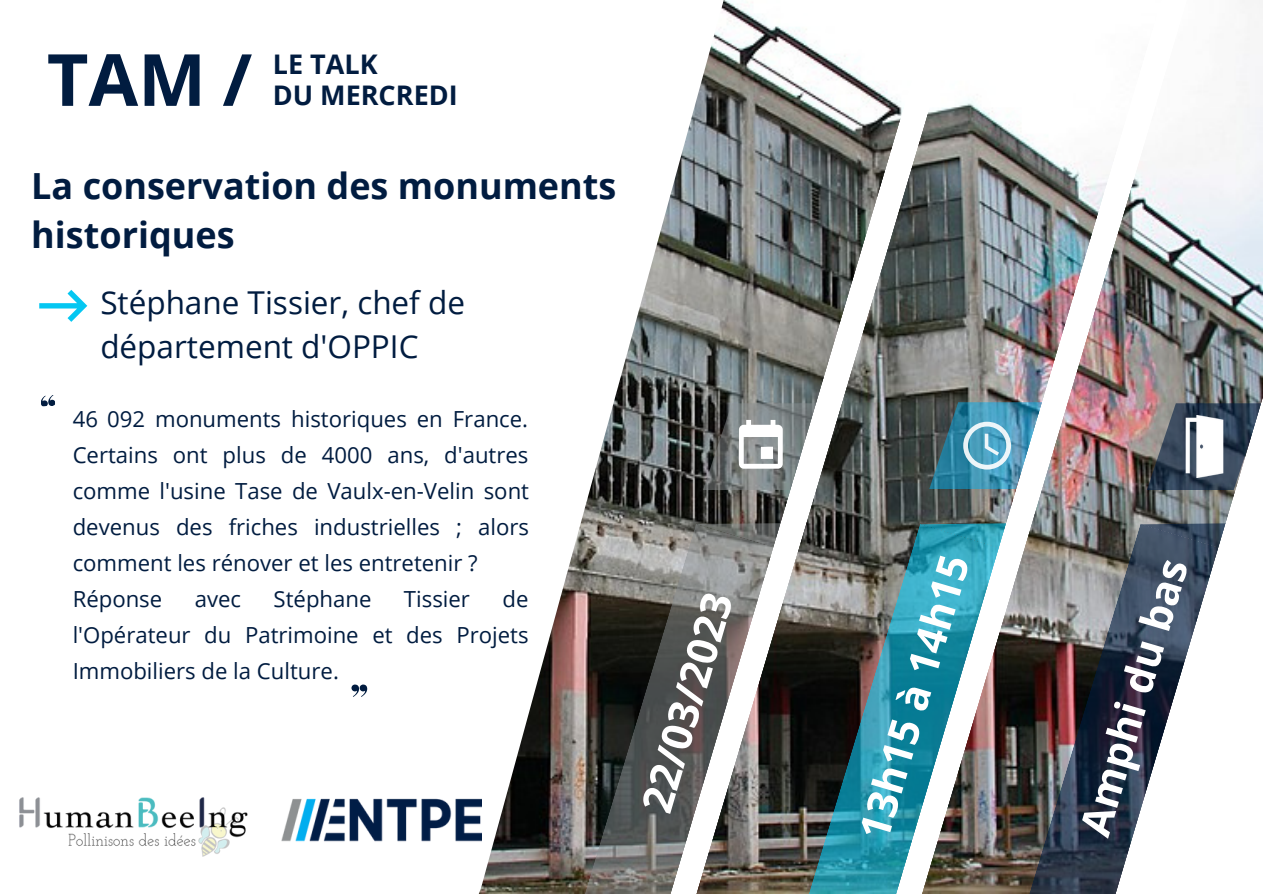
<style>
.page{position:relative;width:1263px;height:894px;background:#fff}
.page>*{position:absolute;margin:0;border:0;box-sizing:border-box;transform-origin:0 0}
.t1{font:700 72px "Open Sans";color:#011c40}
.t2{font:700 42px "Open Sans";color:#fff}
.t3{font:700 36px/49.5px "Open Sans";color:#011c40}
.t4{font:31.5px/43.8px "Open Sans";color:#011c40}
.t5{font:700 27px "Open Sans";color:#011c40}
.t6{font:22.2px/36px "Open Sans";color:#011c40}
</style>
<div class="page">
<svg style="left:87px;top:223px;width:576px;height:670px"></svg>
<img style="left:269px;top:778px;width:213px;height:85px">
<svg style="left:575px;top:523px;width:88px;height:370px;background:#5f5b57"></svg>
<svg style="left:39px;top:290px;width:48px;height:32px"></svg>
<svg style="left:41px;top:395px;width:14px;height:12px"></svg>
<svg style="left:351px;top:684px;width:16px;height:12px"></svg>
<img style="left:19px;top:785px;width:246px;height:71px">
<img style="left:663px;top:0;width:218px;height:893px">
<img style="left:881px;top:88px;width:324px;height:805px">
<img style="left:1014px;top:223px;width:249px;height:670px">
<h1 class="t1" style="left:47px;top:29px;width:207px">TAM /</h1>
<p class="t5" style="left:273px;top:45px;width:106px">LE TALK</p>
<p class="t5" style="left:273px;top:76px;width:186px">DU MERCREDI</p>
<h3 class="t3" style="left:31px;top:160px;width:587px">La conservation des monuments historiques</h3>
<h3 class="t4" style="left:100px;top:279px;width:366px">Stéphane Tissier, chef de département d'OPPIC</h3>
<p class="t6" style="left:73px;top:400px;width:458px">46 092 monuments historiques en France.<br>Certains ont plus de 4000 ans, d'autres comme l'usine Tase de Vaulx-en-Velin sont devenus des friches industrielles ; alors comment les rénover et les entretenir ?<br>Réponse</p>
<p class="t6" style="left:195px;top:580px;width:48px">avec</p>
<p class="t6" style="left:274px;top:580px;width:99px">Stéphane</p>
<p class="t6" style="left:404px;top:580px;width:68px">Tissier</p>
<p class="t6" style="left:73px;top:580px;width:457px;text-align:justify;text-indent:430px">de l'Opérateur du Patrimoine et des Projets Immobiliers de la Culture.</p>
<h2 class="t2" style="left:627px;top:803px;width:228px;rotate:-74deg">22/03/2023</h2>
<h2 class="t2" style="left:845px;top:830px;width:296px;rotate:-74deg">13h15 à 14h15</h2>
<h2 class="t2" style="left:1066px;top:826px;width:287px;rotate:-74deg">Amphi du bas</h2>
</div>
